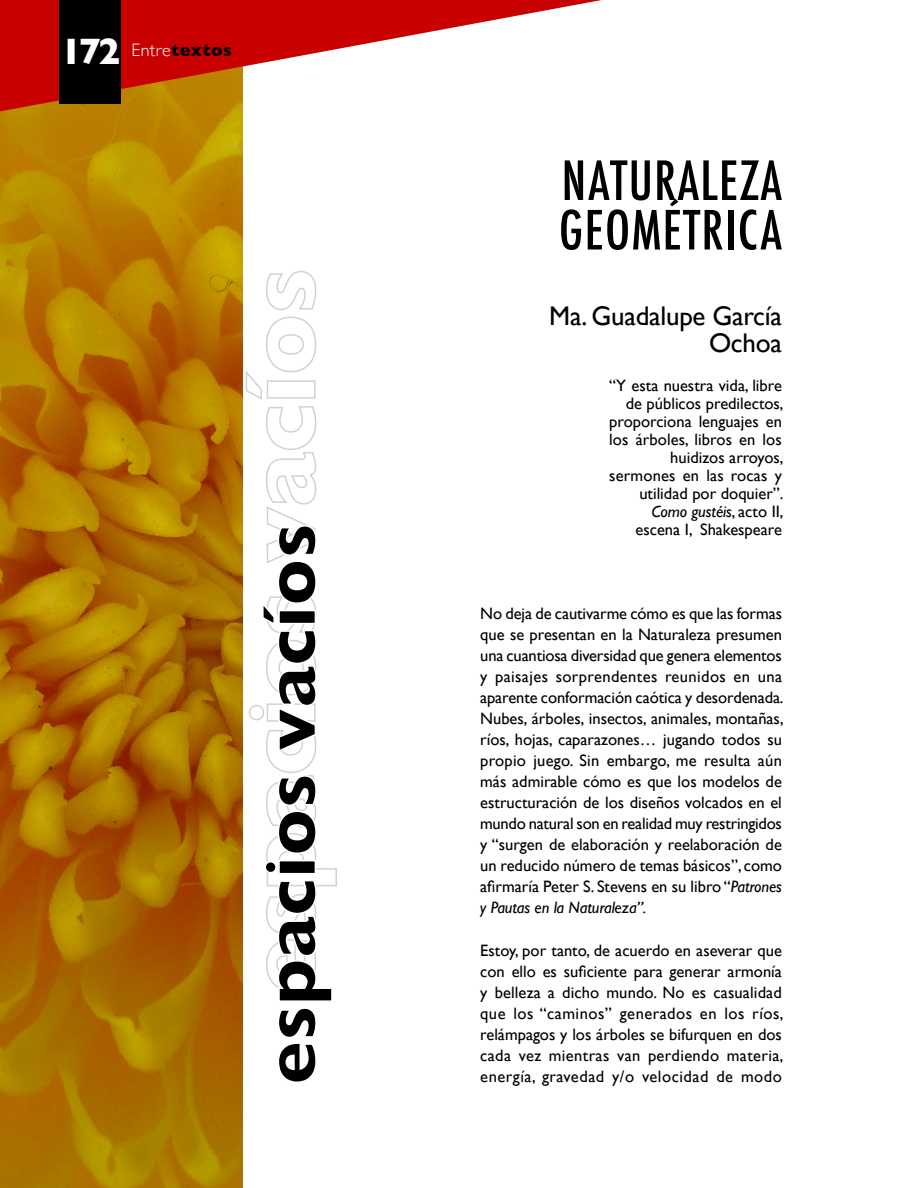
<style>
.page{position:relative;width:918px;height:1188px;background:#fff}
.page>*{position:absolute;margin:0;border:0;box-sizing:border-box;transform-origin:0 0}
.t1{font:500 condensed 52.5px/49.5px "Futura";letter-spacing:.025em;color:#000}
.t2{font:27px/27px "Gill Sans";letter-spacing:-.01em;color:#000;text-align:right}
.t3{font:700 18px "Gill Sans";letter-spacing:.02em;color:#000}
.t4{font:16.5px/21px "Gill Sans";color:#000;text-align:justify}
.s1{font-size:37.5px;color:#fff}
.s2{font-weight:300;color:#fff}
.s3{font-style:italic}
</style>
<div class="page">
<img style="left:0;top:119px;width:242px;height:1069px">
<svg style="left:245px;top:271px;width:92px;height:616px"></svg>
<svg style="left:261px;top:524px;width:72px;height:558px"></svg>
<svg style="left:0;top:0;width:602px;height:119px"></svg>
<div style="left:60px;top:0;width:61px;height:104px;background:#000"></div>
<p class="t3" style="left:60px;top:35px;width:173px"><span class="s1">172</span> <span class="s2">Entre</span>textos</p>
<h1 class="t1" style="left:559px;top:156px;width:225px">NATURALEZA<br>GEOMÉTRICA</h1>
<h2 class="t2" style="left:549px;top:302px;width:234px">Ma. Guadalupe García<br>Ochoa</h2>
<p class="t4" style="left:609px;top:376px;width:176px;line-height:18px;text-align:right">“Y esta nuestra vida, libre de públicos predilectos, proporciona lenguajes en los árboles, libros en los huidizos arroyos, sermones en las rocas y utilidad por doquier”.<br><span class="s3">Como gustéis</span>, acto II, escena I, Shakespeare</p>
<p class="t4" style="left:480px;top:603px;width:305px">No deja de cautivarme cómo es que las formas que se presentan en la Naturaleza presumen una cuantiosa diversidad que genera elementos y paisajes sorprendentes reunidos en una aparente conformación caótica y desordenada.<br>Nubes, árboles, insectos, animales, montañas, ríos, hojas, caparazones… jugando todos su propio juego. Sin embargo, me resulta aún más admirable cómo es que los modelos de estructuración de los diseños volcados en el mundo natural son en realidad muy restringidos y “surgen de elaboración y reelaboración de un reducido número de temas básicos”, como afirmaría Peter S. Stevens en su libro “<span class="s3">Patrones y Pautas en la Naturaleza”.</span></p>
<p class="t4" style="left:480px;top:940px;width:305px">Estoy, por tanto, de acuerdo en aseverar que con ello es suficiente para generar armonía y belleza a dicho mundo. No es casualidad que los “caminos” generados en los ríos, relámpagos y los árboles se bifurquen en dos cada vez mientras van perdiendo materia, energía, gravedad y/o velocidad de modo</p>
</div>
